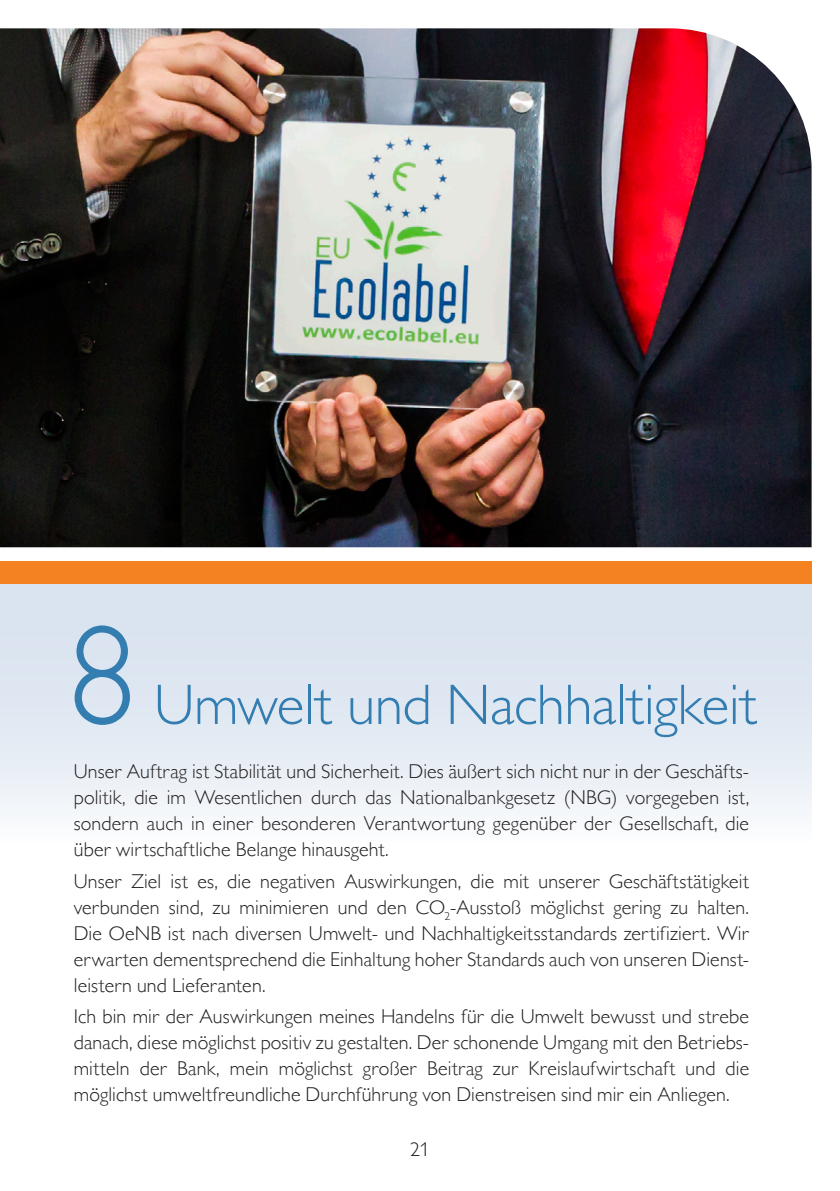
<style>
.page{position:relative;width:840px;height:1191px;background:#fff}
.page>*{position:absolute;margin:0;border:0;box-sizing:border-box;transform-origin:0 0}
.t1{font:300 142px "Gill Sans MT Pro";color:#337db1}
.t2{font:300 57.4px "Gill Sans MT Pro";letter-spacing:-.005em;color:#337db1}
.t3{font:300 20px/26px "Gill Sans MT Pro";letter-spacing:.005em;color:#231f20;text-align:justify}
</style>
<div class="page">
<div style="left:0;top:561px;width:811px;height:281px;background:linear-gradient(to bottom,#d0ddec,#f5f7fb)"></div>
<img style="left:0;top:28px;width:811px;height:519px">
<div style="left:0;top:561px;width:811px;height:23px;background:#f58220"></div>
<h1 class="t1" style="left:67px;top:590px;width:72px">8</h1>
<h2 class="t2" style="left:154px;top:670px;width:604px">Umwelt und Nachhaltigkeit</h2>
<p class="t3" style="left:74px;top:758px;width:676px">Unser Auftrag ist Stabilität und Sicherheit. Dies äußert sich nicht nur in der Geschäfts&shy;politik, die im Wesentlichen durch das Nationalbankgesetz (NBG) vorgegeben ist, sondern auch in einer besonderen Verantwortung gegenüber der Gesellschaft, die über wirtschaftliche Belange hinausgeht.</p>
<p class="t3" style="left:74px;top:867px;width:676px">Unser Ziel ist es, die negativen Auswirkungen, die mit unserer Geschäftstätigkeit verbunden sind, zu minimieren und den CO<sub>2</sub>-Ausstoß möglichst gering zu halten.<br>Die OeNB ist nach diversen Umwelt- und Nachhaltigkeitsstandards zertifiziert. Wir erwarten dementsprechend die Einhaltung hoher Standards auch von unseren Dienst&shy;leistern und Lieferanten.</p>
<p class="t3" style="left:74px;top:1003px;width:676px">Ich bin mir der Auswirkungen meines Handelns für die Umwelt bewusst und strebe danach, diese möglichst positiv zu gestalten. Der schonende Umgang mit den Betriebs&shy;mitteln der Bank, mein möglichst großer Beitrag zur Kreislaufwirtschaft und die möglichst umweltfreundliche Durchführung von Dienstreisen sind mir ein Anliegen.</p>
<p class="t3" style="left:410px;top:1135px;width:21px">21</p>
</div>
